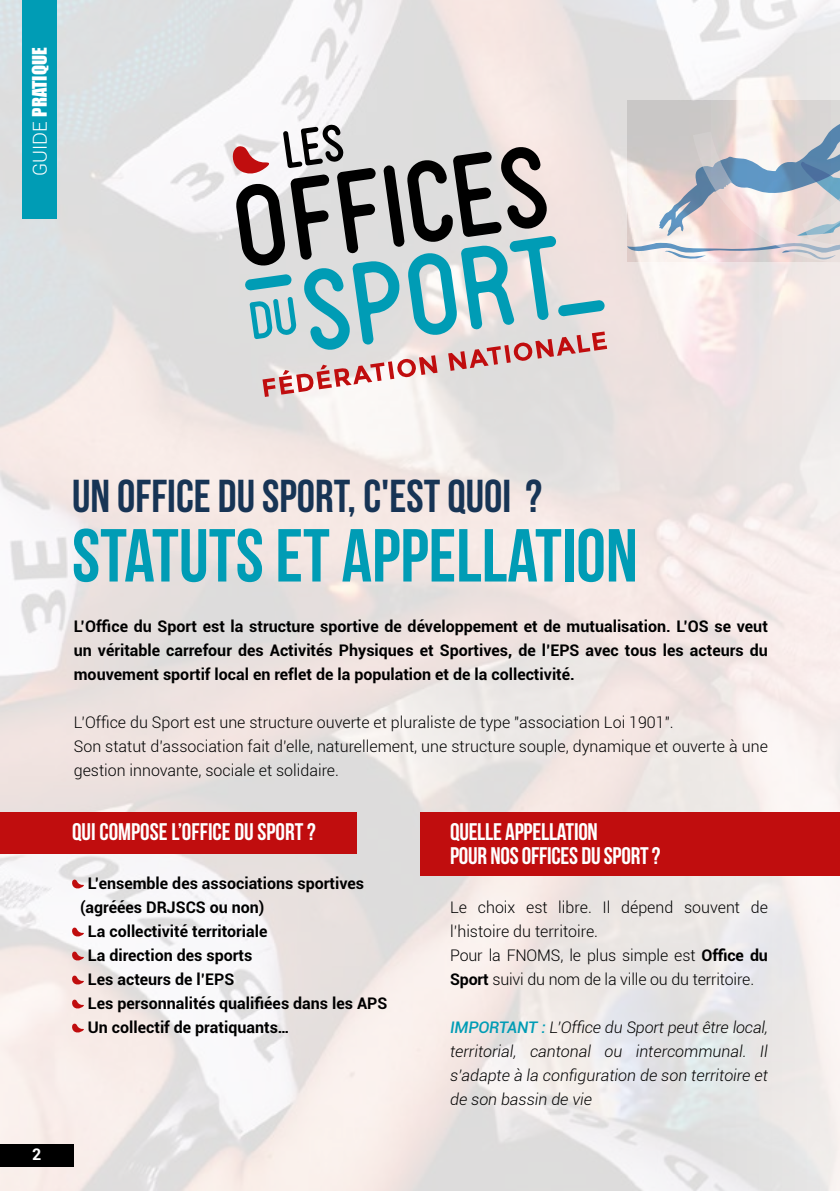
<style>
.page{position:relative;width:840px;height:1191px;background:#fff}
.page>*{position:absolute;margin:0;border:0;box-sizing:border-box;transform-origin:0 0}
.t1{font:74.8px "Bebas Neue";color:#009cb5}
.t2{font:46px "Bebas Neue";color:#173455}
.t3{font:24px/24px "Bebas Neue";letter-spacing:-.01em;color:#fff}
.t4{font:18.4px "Impact";color:#fff}
.t5{font:700 16px/24px "Roboto";color:#000;text-align:justify}
.t6{font:300 16px/24px "Roboto";color:#000}
.t7{font:italic 300 16px/24px "Roboto";color:#000;text-align:justify}
.t8{font:700 16px "Roboto";color:#fff}
.s1{font-family:"Roboto";font-weight:300;font-size:19.2px}
.s2{font-weight:700}
.s3{font-weight:500;color:#009cb5}
</style>
<div class="page">
<img style="left:0;top:0;width:839px;height:1191px">
<div style="left:0;top:1143px;width:74px;height:23px;background:#000"></div>
<div style="left:23px;top:0;width:34px;height:218px;background:#009cb5"></div>
<svg style="left:626px;top:0;width:213px;height:263px"></svg>
<svg style="left:232px;top:125px;width:374px;height:272px;background:#b2babc"></svg>
<div style="left:0;top:812px;width:356px;height:41px;background:#c00d0e"></div>
<div style="left:420px;top:812px;width:419px;height:63px;background:#c00d0e"></div>
<svg style="left:72px;top:879px;width:12px;height:11px"></svg>
<svg style="left:72px;top:927px;width:12px;height:11px"></svg>
<svg style="left:72px;top:951px;width:12px;height:11px"></svg>
<svg style="left:72px;top:975px;width:12px;height:11px"></svg>
<svg style="left:72px;top:999px;width:12px;height:11px"></svg>
<svg style="left:72px;top:1023px;width:12px;height:11px"></svg>
<p class="t4" style="left:25px;top:176px;width:130px;rotate:-90deg"><span class="s1">GUIDE</span> PRATIQUE</p>
<p class="t8" style="left:32px;top:1143px;width:11px">2</p>
<h2 class="t2" style="left:72px;top:470px;width:471px">UN OFFICE DU SPORT, C'EST QUOI ?</h2>
<h1 class="t1" style="left:72px;top:514px;width:567px">STATUTS ET APPELLATION</h1>
<p class="t5" style="left:74px;top:613px;width:695px">L’Office du Sport est la structure sportive de développement et de mutualisation. L’OS se veut un véritable carrefour des Activités Physiques et Sportives, de l’EPS avec tous les acteurs du mouvement sportif local en reflet de la population et de la collectivité.</p>
<p class="t6" style="left:74px;top:709px;width:695px">L’Office du Sport est une structure ouverte et pluraliste de type "association Loi 1901".<br>Son statut d’association fait d’elle, naturellement, une structure souple, dynamique et ouverte à une gestion innovante, sociale et solidaire.</p>
<h3 class="t3" style="left:72px;top:820px;width:245px">QUI COMPOSE L’OFFICE DU SPORT ?</h3>
<p class="t5" style="left:88px;top:870px;width:277px">L’ensemble des associations sportives</p>
<p class="t5" style="left:80px;top:894px;width:186px">(agréées DRJSCS ou non)</p>
<p class="t5" style="left:88px;top:918px;width:181px">La collectivité territoriale</p>
<p class="t5" style="left:88px;top:942px;width:166px">La direction des sports</p>
<p class="t5" style="left:88px;top:966px;width:148px">Les acteurs de l’EPS</p>
<p class="t5" style="left:88px;top:990px;width:301px">Les personnalités qualifiées dans les APS</p>
<p class="t5" style="left:88px;top:1014px;width:203px">Un collectif de pratiquants…</p>
<h3 class="t3" style="left:450px;top:820px;width:212px">QUELLE APPELLATION<br>POUR NOS OFFICES DU SPORT ?</h3>
<p class="t6" style="left:450px;top:894px;width:319px">Le choix est libre. Il dépend souvent de l’histoire du territoire.<br>Pour la FNOMS, le plus simple est <span class="s2">Office du Sport</span> suivi du nom de la ville ou du territoire.</p>
<p class="t7" style="left:450px;top:1014px;width:319px"><span class="s3">IMPORTANT :</span> L’Office du Sport peut être local, territorial, cantonal ou intercommunal. Il s’adapte à la configuration de son territoire et de son bassin de vie</p>
</div>
